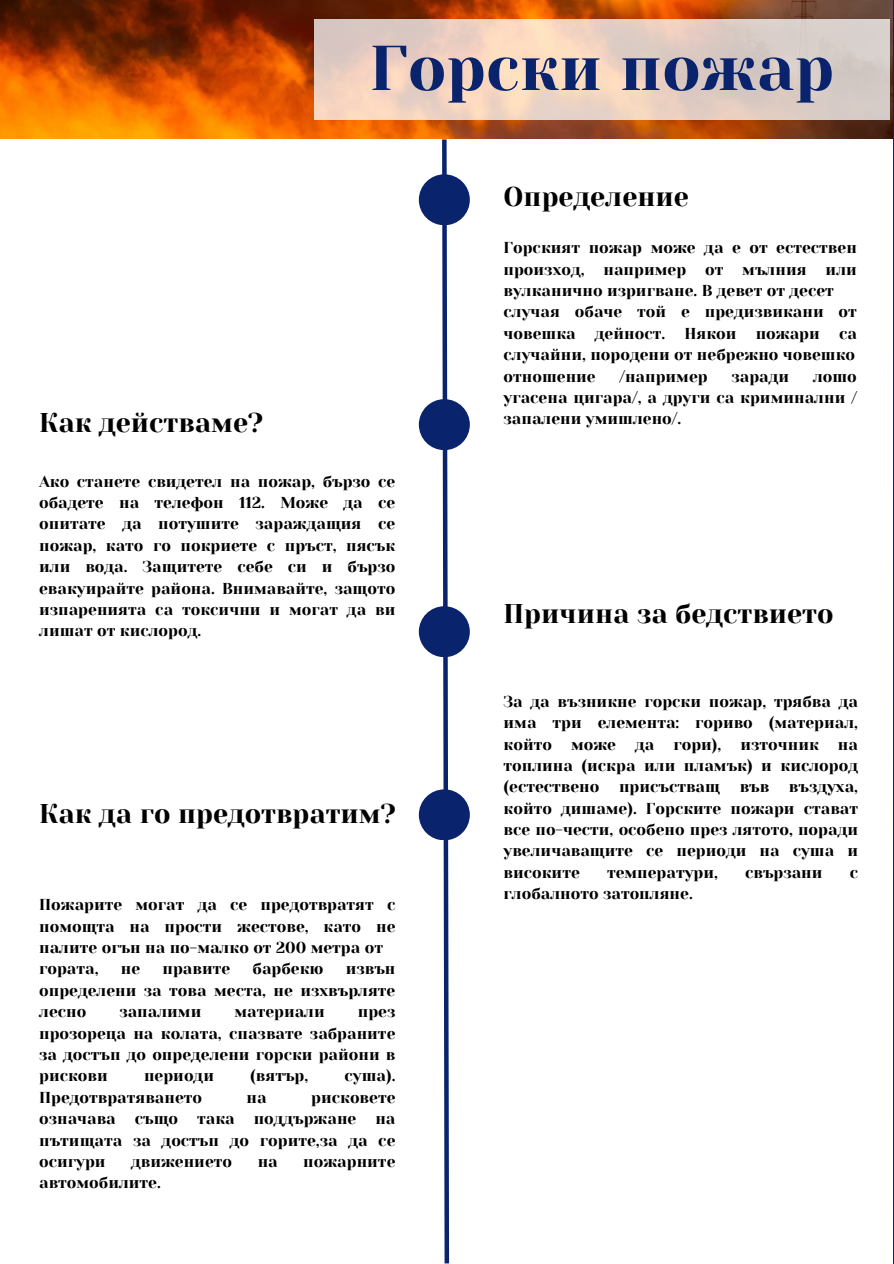
<style>
.page{position:relative;width:894px;height:1264px;background:#fff}
.page>*{position:absolute;margin:0;border:0;box-sizing:border-box;transform-origin:0 0}
.t1{font:63.15px "Yeseva One";color:#09246c}
.t2{font:27px "Yeseva One";color:#000}
.t3{font:15.75px/21.3px "Yeseva One";color:#000;text-align:justify}
</style>
<div class="page">
<img style="left:0;top:0;width:892px;height:139px">
<svg style="left:314px;top:19px;width:574px;height:101px;background:#e7cfc2"></svg>
<svg style="left:439px;top:135px;width:12px;height:1128px"></svg>
<div style="left:418px;top:174px;width:51px;height:51px;background:#09246c;border-radius:50%"></div>
<div style="left:418px;top:399px;width:51px;height:51px;background:#09246c;border-radius:50%"></div>
<div style="left:418px;top:606px;width:51px;height:51px;background:#09246c;border-radius:50%"></div>
<div style="left:418px;top:789px;width:51px;height:51px;background:#09246c;border-radius:50%"></div>
<h1 class="t1" style="left:369px;top:32px;width:466px">Горски пожар</h1>
<h2 class="t2" style="left:39px;top:407px;width:225px">Как действаме?</h2>
<p class="t3" style="left:39px;top:470px;width:357px">Ако станете свидетел на пожар, бързо се обадете на телефон 112. Може да се опитате да потушите зараждащия се пожар, като го покриете с пръст, пясък или вода. Защитете себе си и бързо евакуирайте района. Внимавайте, защото изпаренията са токсични и могат да ви лишат от кислород.</p>
<h2 class="t2" style="left:39px;top:798px;width:358px">Как да го предотвратим?</h2>
<p class="t3" style="left:39px;top:894px;width:358px;text-align:left">Пожарите могат да се предотвратят с помощта на прости жестове, като не палите огън на по-малко от 200 метра от гората,</p>
<p class="t3" style="left:121px;top:958px;width:21px">не</p>
<p class="t3" style="left:162px;top:958px;width:69px">правите</p>
<p class="t3" style="left:252px;top:958px;width:72px">барбекю</p>
<p class="t3" style="left:39px;top:958px;width:358px;text-indent:306px">извън определени за това места, не изхвърляте лесно</p>
<p class="t3" style="left:39px;top:1001px;width:358px;text-indent:318px">през прозореца на колата, спазвате забраните за достъп до определени горски райони в рискови</p>
<p class="t3" style="left:119px;top:1001px;width:83px">запалими</p>
<p class="t3" style="left:234px;top:1001px;width:92px">материали</p>
<p class="t3" style="left:144px;top:1065px;width:71px">периоди</p>
<p class="t3" style="left:250px;top:1065px;width:59px">(вятър,</p>
<p class="t3" style="left:344px;top:1065px;width:52px">суша).</p>
<p class="t3" style="left:39px;top:1086px;width:164px">Предотвратяването</p>
<p class="t3" style="left:246px;top:1086px;width:22px">на</p>
<p class="t3" style="left:39px;top:1086px;width:358px;text-indent:272px">рисковете означава също така поддържане на пътищата за достъп до горите,за да се осигури</p>
<p class="t3" style="left:131px;top:1150px;width:102px">движението</p>
<p class="t3" style="left:257px;top:1150px;width:22px">на</p>
<p class="t3" style="left:303px;top:1150px;width:94px">пожарните</p>
<p class="t3" style="left:39px;top:1172px;width:123px">автомобилите.</p>
<h2 class="t2" style="left:503px;top:181px;width:187px">Определение</h2>
<p class="t3" style="left:503px;top:237px;width:355px;text-align:left">Горският пожар може да е от естествен произход, например от мълния или вулканично изригване. В девет от десет случая обаче той е предизвикани от човешка дейност. Някои пожари са случайни, породени от небрежно човешко отношение</p>
<p class="t3" style="left:619px;top:365px;width:90px">/например</p>
<p class="t3" style="left:731px;top:365px;width:59px">заради</p>
<p class="t3" style="left:503px;top:365px;width:355px;text-indent:309px">лошо угасена цигара/, а други са криминални / запалени умишлено/.</p>
<h2 class="t2" style="left:503px;top:598px;width:331px">Причина за бедствието</h2>
<p class="t3" style="left:503px;top:690px;width:356px">За да възникне горски пожар, трябва да има три елемента: гориво (материал, който може да гори), източник на топлина (искра или пламък) и кислород (естествено присъстващ във въздуха, който дишаме). Горските пожари стават все по-чести, особено през лятото, поради увеличаващите се периоди на суша и високите</p>
<p class="t3" style="left:606px;top:861px;width:112px">температури,</p>
<p class="t3" style="left:744px;top:861px;width:79px">свързани</p>
<p class="t3" style="left:849px;top:861px;width:10px">с</p>
<p class="t3" style="left:503px;top:883px;width:191px">глобалното затопляне.</p>
</div>
